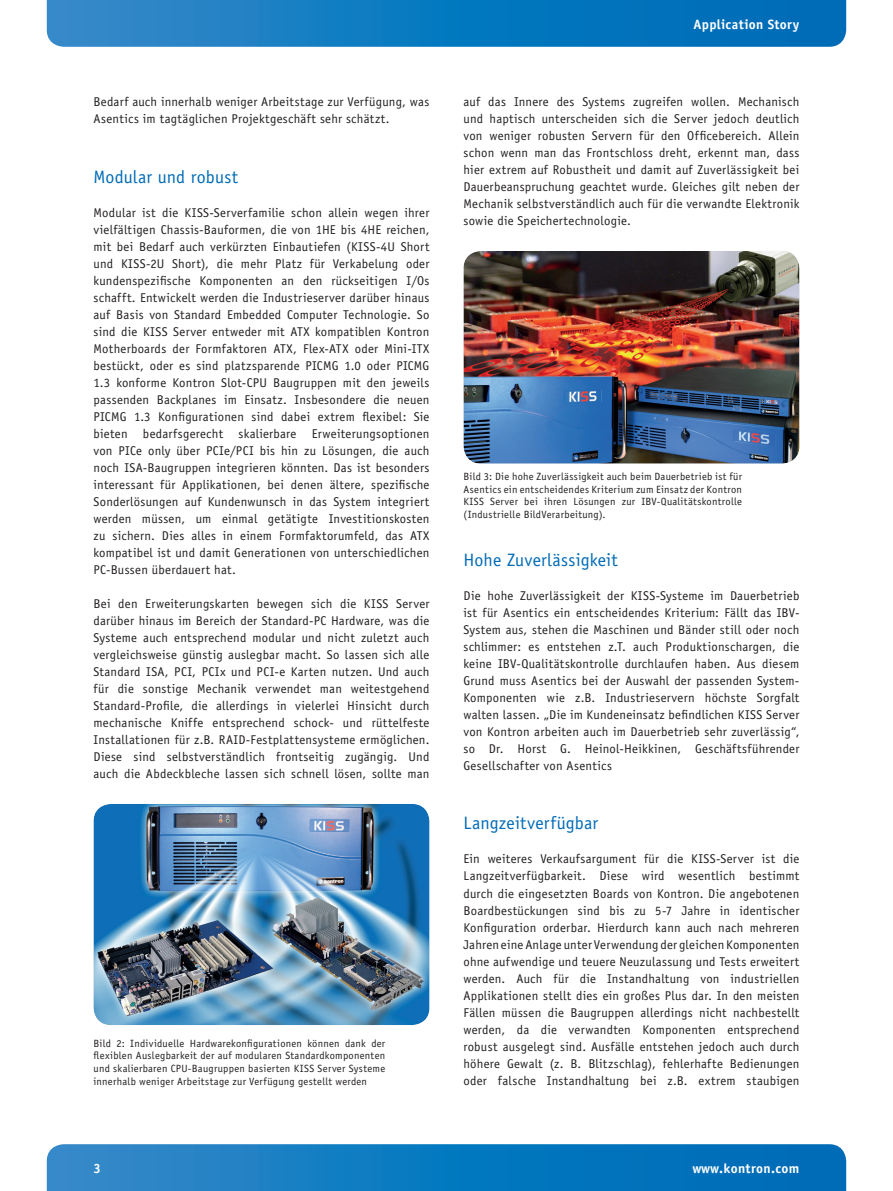
<style>
.page{position:relative;width:893px;height:1191px;background:#fff}
.page>*{position:absolute;margin:0;border:0;box-sizing:border-box;transform-origin:0 0}
.t1{font:18px "Officina Sans";letter-spacing:.01em;color:#006bb6}
.t2{font:700 13.5px "Officina Sans";letter-spacing:.025em;color:#fff}
.t3{font:12.75px/17px "Officina Sans";letter-spacing:.02em;color:#231f20;text-align:justify}
.t4{font:10.5px/12.6px "Officina Sans";letter-spacing:.025em;color:#231f20;text-align:justify}
</style>
<div class="page">
<svg style="left:47px;top:0;width:799px;height:47px;background:#117ac0"></svg>
<svg style="left:47px;top:1144px;width:799px;height:47px;background:#117ac0"></svg>
<img style="left:94px;top:804px;width:335px;height:221px;border-radius:17px">
<img style="left:463px;top:251px;width:336px;height:212px;border-radius:17px">
<p class="t3" style="left:94px;top:95px;width:337px">Bedarf auch innerhalb weniger Arbeitstage zur Verfügung, was<br>Asentics im tagtäglichen Projektgeschäft sehr schätzt.</p>
<h1 class="t1" style="left:94px;top:170px;width:146px">Modular und robust</h1>
<p class="t3" style="left:94px;top:205px;width:337px">Modular ist die KISS-Serverfamilie schon allein wegen ihrer vielfältigen Chassis-Bauformen, die von 1HE bis 4HE reichen, mit bei Bedarf auch verkürzten Einbautiefen (KISS-4U Short und KISS-2U Short), die mehr Platz für Verkabelung oder kundenspezifische Komponenten an den rückseitigen I/Os schafft. Entwickelt werden die Industrieserver darüber hinaus auf Basis von Standard Embedded Computer Technologie. So sind die KISS Server entweder mit ATX kompatiblen Kontron Motherboards der Formfaktoren ATX, Flex-ATX oder Mini-ITX bestückt, oder es sind platzsparende PICMG 1.0 oder PICMG 1.3 konforme Kontron Slot-CPU Baugruppen mit den jeweils passenden Backplanes im Einsatz. Insbesondere die neuen PICMG 1.3 Konfigurationen sind dabei extrem flexibel: Sie bieten bedarfsgerecht skalierbare Erweiterungsoptionen von PICe only über PCIe/PCI bis hin zu Lösungen, die auch noch ISA-Baugruppen integrieren könnten. Das ist besonders interessant für Applikationen, bei denen ältere, spezifische Sonderlösungen auf Kundenwunsch in das System integriert werden müssen, um einmal getätigte Investitionskosten zu sichern. Dies alles in einem Formfaktorumfeld, das ATX kompatibel ist und damit Generationen von unterschiedlichen PC-Bussen überdauert hat.</p>
<p class="t3" style="left:94px;top:596px;width:337px">Bei den Erweiterungskarten bewegen sich die KISS Server darüber hinaus im Bereich der Standard-PC Hardware, was die Systeme auch entsprechend modular und nicht zuletzt auch vergleichsweise günstig auslegbar macht. So lassen sich alle Standard ISA, PCI, PCIx und PCI-e Karten nutzen. Und auch für die sonstige Mechanik verwendet man weitestgehend Standard-Profile, die allerdings in vielerlei Hinsicht durch mechanische Kniffe entsprechend schock- und rüttelfeste Installationen für z.B. RAID-Festplattensysteme ermöglichen.<br>Diese sind selbstverständlich frontseitig zugängig. Und auch die Abdeckbleche lassen sich schnell lösen, sollte man</p>
<p class="t4" style="left:94px;top:1037px;width:293px">Bild 2: Individuelle Hardwarekonfigurationen können dank der flexiblen Auslegbarkeit der auf modularen Standardkomponenten und skalierbaren CPU-Baugruppen basierten KISS Server Systeme innerhalb weniger Arbeitstage zur Verfügung gestellt werden</p>
<p class="t2" style="left:94px;top:1163px;width:9px">3</p>
<p class="t2" style="left:693px;top:19px;width:108px">Application Story</p>
<p class="t3" style="left:463px;top:95px;width:338px">auf das Innere des Systems zugreifen wollen. Mechanisch und haptisch unterscheiden sich die Server jedoch deutlich von weniger robusten Servern für den Officebereich. Allein schon wenn man das Frontschloss dreht, erkennt man, dass hier extrem auf Robustheit und damit auf Zuverlässigkeit bei Dauerbeanspruchung geachtet wurde. Gleiches gilt neben der Mechanik selbstverständlich auch für die verwandte Elektronik sowie die Speichertechnologie.</p>
<p class="t4" style="left:463px;top:471px;width:280px">Bild 3: Die hohe Zuverlässigkeit auch beim Dauerbetrieb ist für Asentics ein entscheidendes Kriterium zum Einsatz der Kontron KISS Server bei ihren Lösungen zur IBV-Qualitätskontrolle (Industrielle BildVerarbeitung).</p>
<h1 class="t1" style="left:463px;top:552px;width:156px">Hohe Zuverlässigkeit</h1>
<p class="t3" style="left:463px;top:588px;width:337px">Die hohe Zuverlässigkeit der KISS-Systeme im Dauerbetrieb ist für Asentics ein entscheidendes Kriterium: Fällt das IBV-System aus, stehen die Maschinen und Bänder still oder noch schlimmer: es entstehen z.T. auch Produktionschargen, die keine IBV-Qualitätskontrolle durchlaufen haben. Aus diesem Grund muss Asentics bei der Auswahl der passenden System-Komponenten wie z.B. Industrieservern höchste Sorgfalt walten lassen. „Die im Kundeneinsatz befindlichen KISS Server von Kontron arbeiten auch im Dauerbetrieb sehr zuverlässig“, so Dr. Horst G. Heinol-Heikkinen, Geschäftsführender Gesellschafter von Asentics</p>
<h1 class="t1" style="left:463px;top:816px;width:136px">Langzeitverfügbar</h1>
<p class="t3" style="left:463px;top:851px;width:337px">Ein weiteres Verkaufsargument für die KISS-Server ist die Langzeitverfügbarkeit. Diese wird wesentlich bestimmt durch die eingesetzten Boards von Kontron. Die angebotenen Boardbestückungen sind bis zu 5-7 Jahre in identischer Konfiguration orderbar. Hierdurch kann auch nach mehreren Jahren eine Anlage unter Verwendung der gleichen Komponenten ohne aufwendige und teuere Neuzulassung und Tests erweitert werden. Auch für die Instandhaltung von industriellen Applikationen stellt dies ein großes Plus dar. In den meisten Fällen müssen die Baugruppen allerdings nicht nachbestellt werden, da die verwandten Komponenten entsprechend robust ausgelegt sind. Ausfälle entstehen jedoch auch durch höhere Gewalt (z. B. Blitzschlag), fehlerhafte Bedienungen oder falsche Instandhaltung bei z.B. extrem staubigen</p>
<p class="t2" style="left:692px;top:1163px;width:109px">www.kontron.com</p>
</div>
